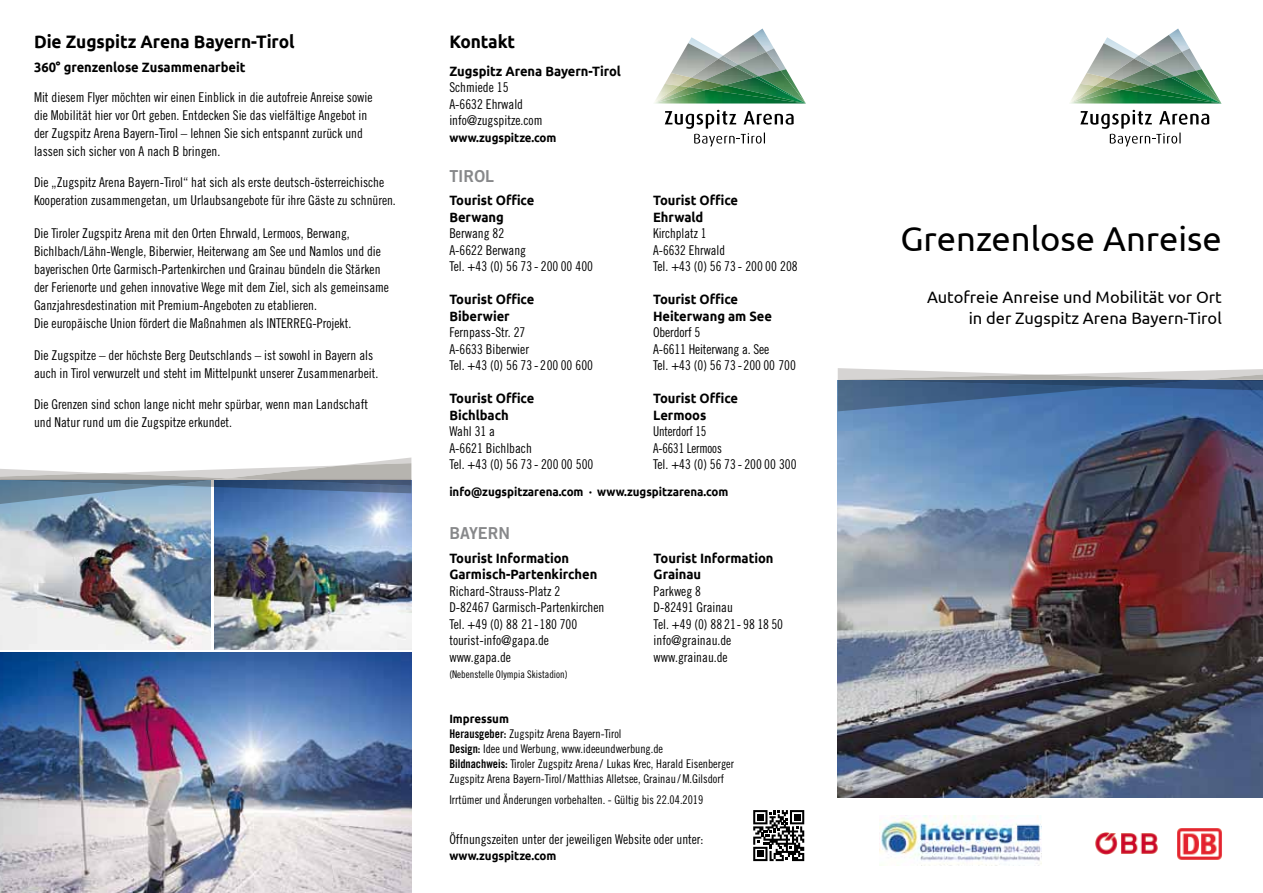
<style>
.page{position:relative;width:1263px;height:893px;background:#fff}
.page>*{position:absolute;margin:0;border:0;box-sizing:border-box;transform-origin:0 0}
.t1{font:34.5px "Ubuntu";color:#000}
.t2{font:700 18px "Ubuntu";letter-spacing:-.005em;color:#000;scale:.96 1}
.t3{font:16.5px/21px "Ubuntu";color:#000;text-align:right}
.t4{font:16.5px "Trade Gothic Bold Two";color:#87888a}
.t5{font:13.5px/16.5px "Trade Gothic Cond Eighteen";color:#000}
.t6{font:700 13.5px/16.5px "Ubuntu";letter-spacing:-.005em;color:#000;scale:.96 1}
.t7{font:13.5px/16.5px "Trade Gothic Cond Eighteen";color:#000;scale:.95 1}
.t8{font:13.5px/16.5px "Trade Gothic Cond Eighteen";color:#000;scale:.92 1}
.t9{font:12px/15px "Trade Gothic Cond Eighteen";color:#000}
.t10{font:700 12px "Ubuntu";letter-spacing:-.005em;color:#000;scale:.96 1}
.t11{font:10.5px "Trade Gothic Cond Eighteen";color:#000}
.s1{font-family:"Trade Gothic Bold Cond Twenty"}
</style>
<div class="page">
<img style="left:0;top:652px;width:411px;height:241px">
<img style="left:838px;top:411px;width:425px;height:386px">
<img style="left:1169px;top:29px;width:13px;height:6px">
<svg style="left:1070px;top:35px;width:152px;height:111px"></svg>
<img style="left:753px;top:29px;width:13px;height:6px">
<svg style="left:654px;top:35px;width:152px;height:111px"></svg>
<svg style="left:838px;top:368px;width:425px;height:43px;background:#6a85a8"></svg>
<svg style="left:753px;top:810px;width:51px;height:51px"></svg>
<img style="left:0;top:510px;width:211px;height:139px">
<img style="left:214px;top:510px;width:197px;height:139px">
<svg style="left:0;top:457px;width:411px;height:53px"></svg>
<img style="left:880px;top:815px;width:162px;height:50px">
<img style="left:1095px;top:832px;width:63px;height:22px">
<img style="left:1177px;top:828px;width:45px;height:32px">
<h2 class="t2" style="left:34px;top:31px;width:273px">Die Zugspitz Arena Bayern-Tirol</h2>
<p class="t6" style="left:34px;top:59px;width:222px">360° grenzenlose Zusammenarbeit</p>
<p class="t5" style="left:34px;top:88px;width:340px;line-height:18px">Mit diesem Flyer möchten wir einen Einblick in die autofreie Anreise sowie die Mobilität hier vor Ort geben. Entdecken Sie das vielfältige Angebot in der Zugspitz Arena Bayern-Tirol – lehnen Sie sich entspannt zurück und lassen sich sicher von A nach B bringen.</p>
<p class="t5" style="left:34px;top:174px;width:363px;line-height:18px">Die „Zugspitz Arena Bayern-Tirol“ hat sich als erste deutsch-österreichische<br>Kooperation zusammengetan, um Urlaubsangebote für ihre Gäste zu schnüren.</p>
<p class="t5" style="left:34px;top:225px;width:357px;line-height:18px">Die Tiroler Zugspitz Arena mit den Orten Ehrwald, Lermoos, Berwang, Bichlbach/Lähn-Wengle, Biberwier, Heiterwang am See und Namlos und die bayerischen Orte Garmisch-Partenkirchen und Grainau bündeln die Stärken der Ferienorte und gehen innovative Wege mit dem Ziel, sich als gemeinsame Ganzjahresdestination mit Premium-Angeboten zu etablieren.<br>Die europäische Union fördert die Maßnahmen als INTERREG-Projekt.</p>
<p class="t5" style="left:34px;top:346px;width:346px;line-height:18px">Die Zugspitze – der höchste Berg Deutschlands – ist sowohl in Bayern als auch in Tirol verwurzelt und steht im Mittelpunkt unserer Zusammenarbeit.</p>
<p class="t5" style="left:34px;top:395px;width:336px;line-height:18px">Die Grenzen sind schon lange nicht mehr spürbar, wenn man Landschaft und Natur rund um die Zugspitze erkundet.</p>
<h2 class="t2" style="left:449px;top:31px;width:70px">Kontakt</h2>
<p class="t6" style="left:449px;top:63px;width:180px">Zugspitz Arena Bayern-Tirol</p>
<p class="t5" style="left:449px;top:79px;width:95px">Schmiede 15<br>A-6632 Ehrwald info@zugspitze.com</p>
<p class="t10" style="left:449px;top:130px;width:113px">www.zugspitze.com</p>
<p class="t4" style="left:449px;top:166px;width:46px">TIROL</p>
<p class="t6" style="left:449px;top:192px;width:90px">Tourist Office<br>Berwang</p>
<p class="t5" style="left:449px;top:225px;width:145px">Berwang 82<br>A-6622 Berwang<br>Tel. +43 (0) 56 73 - 200 00 400</p>
<p class="t6" style="left:449px;top:291px;width:90px">Tourist Office<br>Biberwier</p>
<p class="t5" style="left:449px;top:324px;width:145px">Fernpass-Str. 27<br>A-6633 Biberwier<br>Tel. +43 (0) 56 73 - 2 00 00 600</p>
<p class="t6" style="left:449px;top:390px;width:90px">Tourist Office<br>Bichlbach</p>
<p class="t5" style="left:449px;top:423px;width:146px">Wahl 31 a<br>A-6621 Bichlbach<br>Tel. +43 (0) 56 73 - 200 00 500</p>
<p class="t6" style="left:653px;top:192px;width:90px">Tourist Office<br>Ehrwald</p>
<p class="t7" style="left:653px;top:225px;width:154px">Kirchplatz 1<br>A-6632 Ehrwald<br>Tel. +43 (0) 56 73 - 200 00 208</p>
<p class="t6" style="left:653px;top:291px;width:125px">Tourist Office<br>Heiterwang am See</p>
<p class="t5" style="left:653px;top:324px;width:144px">Oberdorf 5<br>A-6611 Heiterwang a. See<br>Tel. +43 (0) 56 73 -200 00 700</p>
<p class="t6" style="left:653px;top:390px;width:90px">Tourist Office<br>Lermoos</p>
<p class="t8" style="left:653px;top:423px;width:158px">Unterdorf 15<br>A-6631 Lermoos<br>Tel. +43 (0) 56 73 - 200 00 300</p>
<p class="t10" style="left:449px;top:485px;width:292px">info@zugspitzarena.com · www.zugspitzarena.com</p>
<p class="t4" style="left:449px;top:523px;width:62px">BAYERN</p>
<p class="t6" style="left:449px;top:549px;width:156px">Tourist Information<br>Garmisch-Partenkirchen</p>
<p class="t5" style="left:449px;top:582px;width:156px">Richard-Strauss-Platz 2<br>D-82467 Garmisch-Partenkirchen<br>Tel. +49 (0) 88 21-180 700 tourist-info@gapa.de www.gapa.de</p>
<p class="t11" style="left:449px;top:668px;width:120px">(Nebenstelle Olympia Skistadion)</p>
<p class="t6" style="left:654px;top:549px;width:126px">Tourist Information<br>Grainau</p>
<p class="t5" style="left:654px;top:582px;width:131px">Parkweg 8<br>D-82491 Grainau<br>Tel. +49 (0) 88 21- 98 18 50 info@grainau.de www.grainau.de</p>
<p class="t10" style="left:449px;top:711px;width:64px">Impressum</p>
<p class="t9" style="left:449px;top:726px;width:286px"><span class="s1">Herausgeber:</span> Zugspitz Arena Bayern-Tirol<br><span class="s1">Design:</span> Idee und Werbung, www.ideeundwerbung.de<br><span class="s1">Bildnachweis:</span> Tiroler Zugspitz Arena/ Lukas Krec, Harald Eisenberger Zugspitz Arena Bayern-Tirol/Matthias Alletsee, Grainau / M.Gilsdorf</p>
<p class="t9" style="left:449px;top:792px;width:256px">Irrtümer und Änderungen vorbehalten. - Gültig bis 22.04.2019</p>
<p class="t5" style="left:449px;top:830px;width:256px">Öffnungszeiten unter der jeweiligen Website oder unter:</p>
<p class="t10" style="left:449px;top:849px;width:113px">www.zugspitze.com</p>
<h1 class="t1" style="left:900px;top:218px;width:323px">Grenzenlose Anreise</h1>
<p class="t3" style="left:927px;top:286px;width:296px">Autofreie Anreise und Mobilität vor Ort in der Zugspitz Arena Bayern-Tirol</p>
</div>
